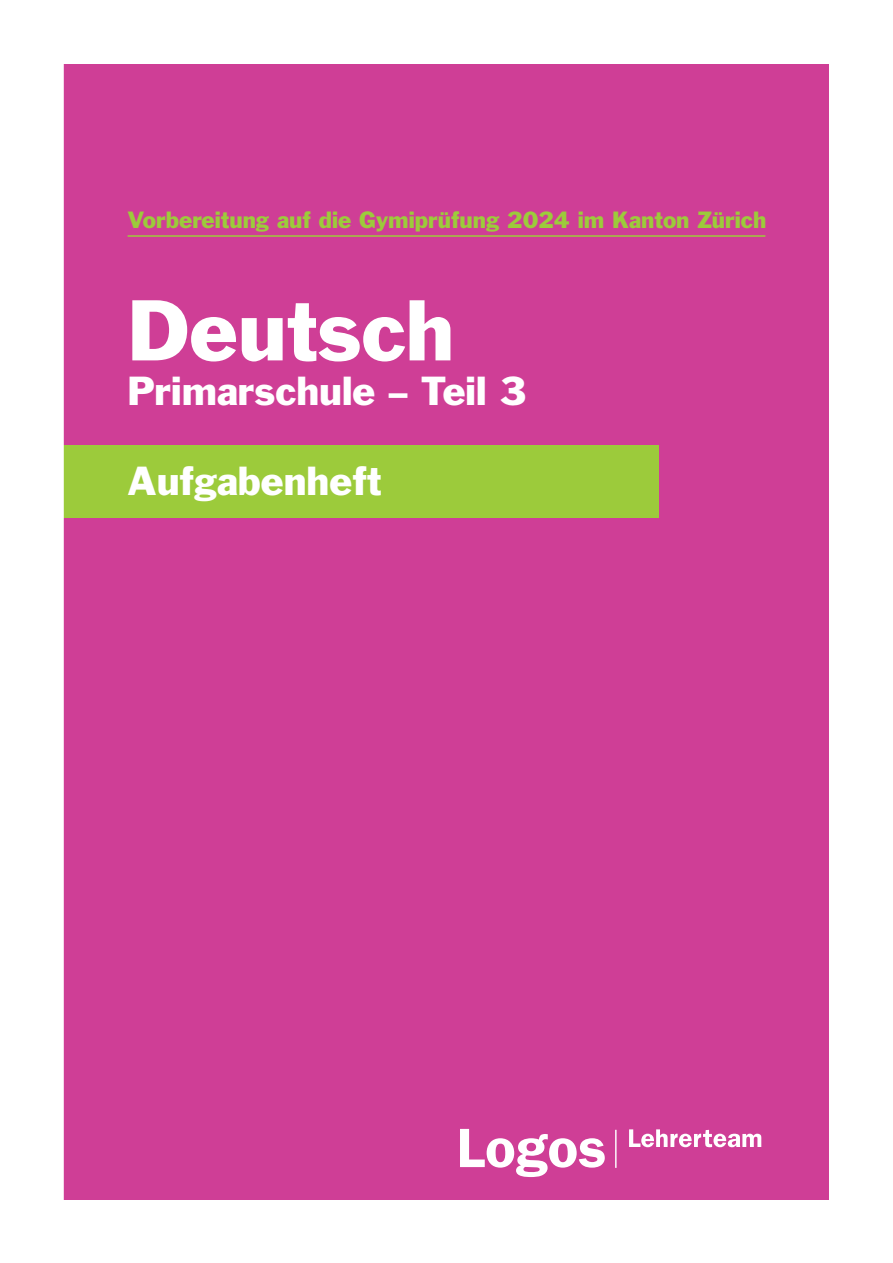
<style>
.page{position:relative;width:893px;height:1263px;background:#fff}
.page>*{position:absolute;margin:0;border:0;box-sizing:border-box;transform-origin:0 0}
.t1{font:79.5px "Franklin Gothic Std";color:#fff}
.t2{font:37.5px "Franklin Gothic Std";color:#fff}
.t3{font:21.75px "Franklin Gothic Std";color:#9ccb3b}
</style>
<div class="page">
<div style="left:64px;top:64px;width:765px;height:1135px;background:#cf3e96"></div>
<div style="left:0;top:446px;width:659px;height:72px;background:#9ccb3b"></div>
<hr style="left:128px;top:235px;width:637px;height:2px;background:#9ccb3b">
<hr style="left:615px;top:1130px;width:2px;height:38px;background:#fff">
<svg style="left:460px;top:1129px;width:145px;height:48px"></svg>
<svg style="left:629px;top:1129px;width:132px;height:18px"></svg>
<svg style="left:0;top:64px;width:64px;height:1136px"></svg>
<p class="t3" style="left:128px;top:212px;width:640px">Vorbereitung auf die Gymiprüfung 2024 im Kanton Zürich</p>
<h1 class="t1" style="left:128px;top:300px;width:328px">Deutsch</h1>
<h2 class="t2" style="left:128px;top:377px;width:401px">Primarschule – Teil 3</h2>
<h2 class="t2" style="left:128px;top:467px;width:255px">Aufgabenheft</h2>
</div>
